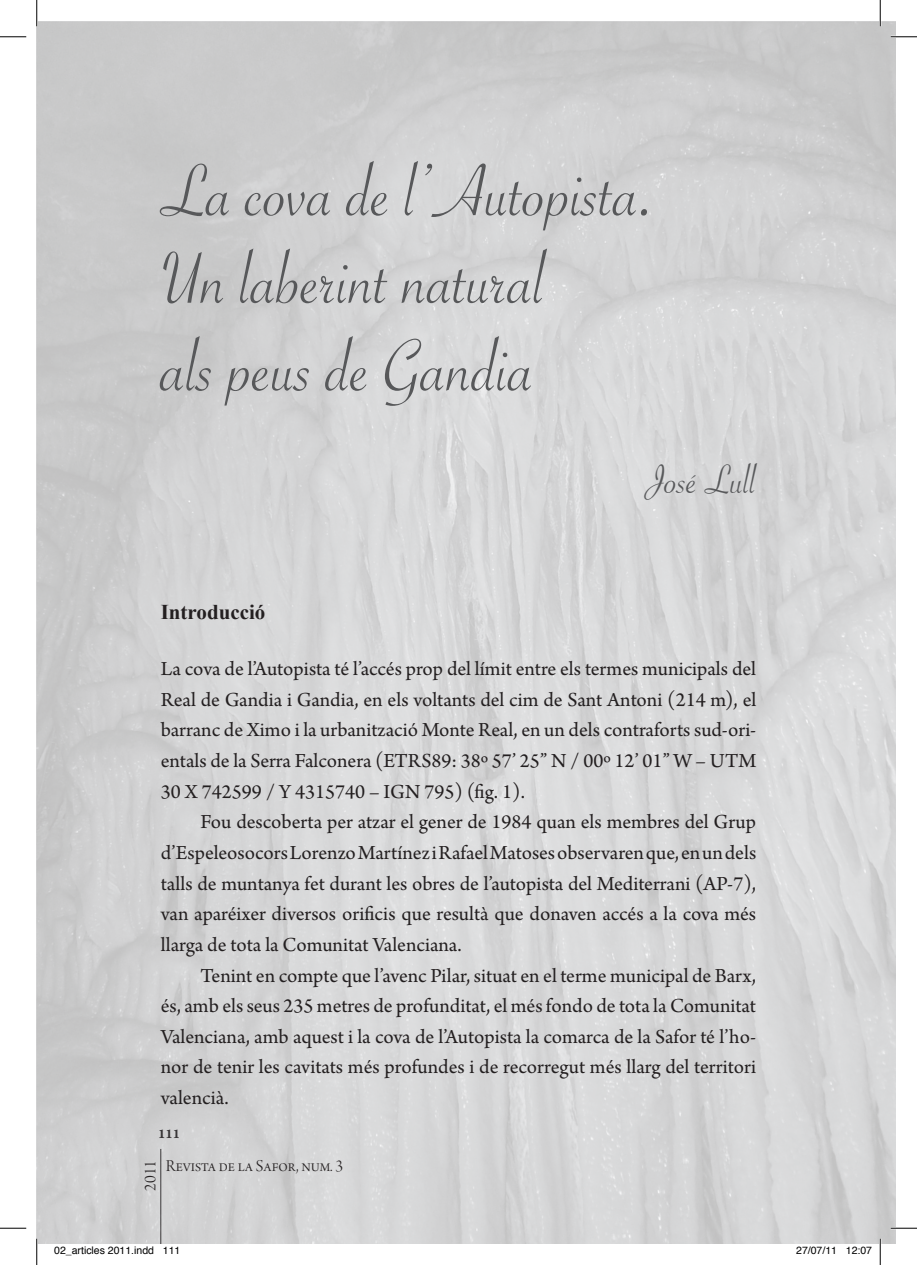
<style>
.page{position:relative;width:917px;height:1265px;background:#fff}
.page>*{position:absolute;margin:0;border:0;box-sizing:border-box;transform-origin:0 0}
.Títol_article{font:78.75px "Savoye Let Plain";color:#57585a}
.AUTOR{font:43.75px "Savoye Let Plain";color:#57585a}
.TEXT{font:21px/30.6px "Arno Pro";color:#231f20;text-align:justify}
.TEXT_INI{font:21px/30.6px "Arno Pro";color:#231f20;text-align:justify}
.t1{font:700 21px "Times New Roman";color:#231f20}
.t2{font:17.5px "Arno Pro Light Display";color:#231f20}
.t3{font:14px "Arno Pro Smbd Caption";color:#231f20}
.t4{font:10.5px "Helvetica";color:#000}
</style>
<div class="page">
<img style="left:37px;top:22px;width:858px;height:1220px">
<hr style="left:891px;top:36px;width:26px;height:2px;background:#fff">
<hr style="left:891px;top:1226px;width:26px;height:2px;background:#fff">
<hr style="left:36px;top:0;width:2px;height:26px;background:#fff">
<hr style="left:36px;top:1238px;width:2px;height:26px;background:#fff">
<hr style="left:879px;top:0;width:2px;height:26px;background:#fff">
<hr style="left:879px;top:1238px;width:2px;height:26px;background:#fff">
<svg style="left:0;top:36px;width:26px;height:1px"></svg>
<svg style="left:891px;top:36px;width:26px;height:1px"></svg>
<svg style="left:0;top:1227px;width:26px;height:1px"></svg>
<svg style="left:891px;top:1227px;width:26px;height:1px"></svg>
<svg style="left:36px;top:0;width:1px;height:26px"></svg>
<svg style="left:36px;top:1238px;width:1px;height:26px"></svg>
<svg style="left:880px;top:0;width:1px;height:26px"></svg>
<svg style="left:880px;top:1238px;width:1px;height:26px"></svg>
<p class="Títol_article" style="left:161px;top:139px;width:498px">La cova de l’Autopista.</p>
<p class="Títol_article" style="left:161px;top:226px;width:386px">Un laberint natural</p>
<p class="Títol_article" style="left:161px;top:314px;width:375px">als peus de Gandia</p>
<p class="t1" style="left:161px;top:597px;width:106px">Introducció</p>
<p class="AUTOR" style="left:646px;top:450px;width:112px">José Lull</p>
<p class="TEXT_INI" style="left:161px;top:654px;width:597px">La cova de l’Autopista té l’accés prop del límit entre els termes municipals del Real de Gandia i Gandia, en els voltants del cim de Sant Antoni (214 m), el barranc de Ximo i la urbanització Monte Real, en un dels contraforts sud-ori&shy;entals de la Serra Falconera (ETRS89: 38º 57’ 25” N / 00º 12’ 01” W – UTM 30 X 742599 / Y 4315740 – IGN 795) (fig. 1).</p>
<p class="TEXT" style="left:161px;top:807px;width:597px;text-indent:40px">Fou descoberta per atzar el gener de 1984 quan els membres del Grup d’Espeleosocors Lorenzo Martínez i Rafael Matoses observaren que, en un dels talls de muntanya fet durant les obres de l’autopista del Mediterrani (AP-7), van aparéixer diversos orificis que resultà que donaven accés a la cova més llarga de tota la Comunitat Valenciana.</p>
<p class="TEXT" style="left:161px;top:960px;width:597px;text-indent:40px">Tenint en compte que l’avenc Pilar, situat en el terme municipal de Barx, és, amb els seus 235 metres de profunditat, el més fondo de tota la Comunitat Valenciana, amb aquest i la cova de l’Autopista la comarca de la Safor té l’ho&shy;nor de tenir les cavitats més profundes i de recorregut més llarg del territori valencià.</p>
<p class="t3" style="left:158px;top:1125px;width:23px">111</p>
<p class="t2" style="left:141px;top:1190px;width:32px;rotate:-90deg">2011</p>
<p class="t2" style="left:166px;top:1155px;width:179px">Revista de la Safor, num. 3</p>
<p class="t4" style="left:54px;top:1242px;width:128px">02_articles 2011.indd 111</p>
<p class="t4" style="left:796px;top:1242px;width:77px">27/07/11 12:07</p>
</div>
